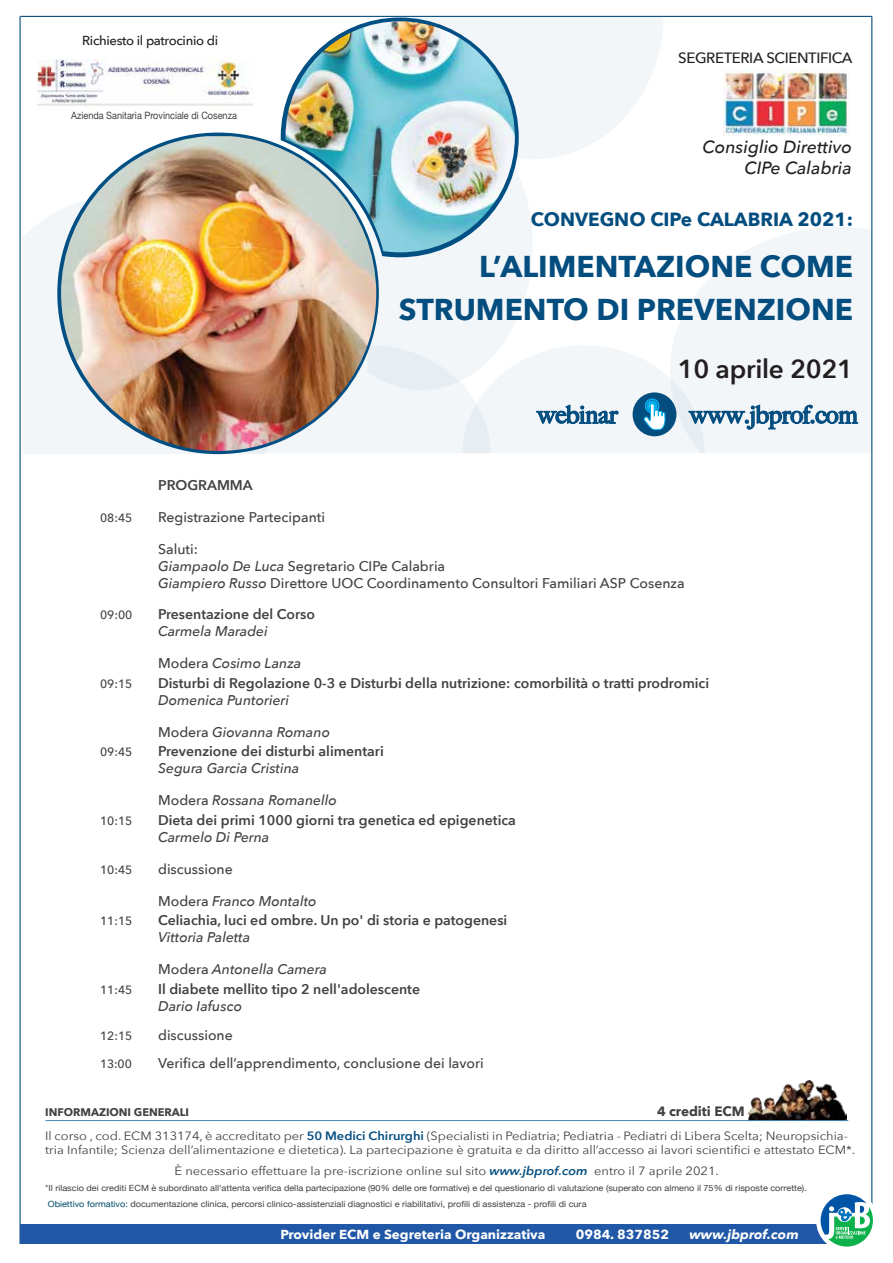
<style>
.page{position:relative;width:893px;height:1263px;background:#fff}
.page>*{position:absolute;margin:0;border:0;box-sizing:border-box;transform-origin:0 0}
.t1{font:700 30px/43px "Avenir Next";color:#044d7f;text-align:right}
.t2{font:600 26.1px "Avenir Next";letter-spacing:-.01em;color:#231f20}
.t3{font:500 24.3px "Big Caslon";color:#044d7f}
.t4{font:700 19.05px "Avenir Next";color:#044d7f}
.t5{font:italic 500 17.7px/21.1px "Avenir Next";color:#231f20;text-align:right}
.t6{font:500 14.85px "Avenir Next";letter-spacing:-.025em;color:#231f20}
.t7{font:600 14.1px "Avenir Next";color:#414042}
.t8{font:500 14.1px/16.8px "Avenir Next";color:#414042}
.t9{font:italic 500 14.1px "Avenir Next";color:#414042}
.t10{font:700 13.5px "Avenir Next";color:#414042}
.t11{font:700 13.05px "Avenir Next";color:#fff}
.t12{font:500 13.05px "Avenir Next";letter-spacing:-.025em;color:#231f20}
.t13{font:italic 700 13.05px "Avenir Next";color:#fff}
.t14{font:12px/14.4px "Avenir Next";color:#414042;scale:1.07 1}
.t15{font:500 12px "Avenir Next";color:#414042}
.t16{font:700 11.1px "Avenir Next";color:#414042}
.t17{font:10.05px "Helvetica Neue";color:#414042;scale:.91 1}
.t18{font:8.55px/16.2px "Helvetica Neue";color:#414042;scale:1.07 1}
.s1{font-style:italic}
.s2{font-style:normal}
.s3{font-weight:600;color:#044d7f}
.s4{font-weight:600;font-style:italic;color:#044d7f}
.s5{color:#004d6a}
</style>
<div class="page">
<svg style="left:379px;top:178px;width:153px;height:167px;fill:#f3f6f9"></svg>
<img style="left:748px;top:1081px;width:98px;height:39px">
<hr style="left:45px;top:1120px;width:803px;height:1px;background:#4185b6">
<hr style="left:19px;top:16px;width:2px;height:1228px;background:#044d7f">
<hr style="left:871px;top:16px;width:1px;height:1213px;background:#044d7f">
<hr style="left:20px;top:16px;width:852px;height:1px;background:#044d7f">
<div style="left:20px;top:1224px;width:813px;height:20px;background:#2057a7"></div>
<div style="left:816px;top:1190px;width:61px;height:61px;border:9px solid #fff;border-radius:50%"></div>
<svg style="left:821px;top:1194px;width:52px;height:52px"></svg>
<img style="left:38px;top:59px;width:215px;height:50px">
<div style="left:23px;top:212px;width:34px;height:242px;background:#f3f6f9"></div>
<svg style="left:673px;top:227px;width:198px;height:226px;fill:#f3f6f9"></svg>
<svg style="left:403px;top:17px;width:260px;height:142px"></svg>
<svg style="left:57px;top:133px;width:322px;height:321px;fill:#f3f6f9"></svg>
<img style="left:61px;top:136px;width:315px;height:315px;border-radius:154px">
<svg style="left:281px;top:18px;width:238px;height:239px"></svg>
<img style="left:285px;top:21px;width:230px;height:231px">
<img style="left:724px;top:69px;width:125px;height:67px">
<svg style="left:248px;top:345px;width:611px;height:108px"></svg>
<p class="t12" style="left:82px;top:30px;width:137px">Richiesto il patrocinio di</p>
<p class="t17" style="left:71px;top:109px;width:184px">Azienda Sanitaria Provinciale di Cosenza</p>
<p class="t7" style="left:158px;top:473px;width:96px">PROGRAMMA</p>
<p class="t6" style="left:678px;top:45px;width:176px">SEGRETERIA SCIENTIFICA</p>
<h3 class="t5" style="left:703px;top:136px;width:151px">Consiglio Direttivo<br>CIPe Calabria</h3>
<h3 class="t4" style="left:531px;top:203px;width:324px">CONVEGNO CIPe CALABRIA 2021:</h3>
<h1 class="t1" style="left:399px;top:245px;width:456px">L’ALIMENTAZIONE COME<br>STRUMENTO DI PREVENZIONE</h1>
<h2 class="t2" style="left:678px;top:346px;width:177px">10 aprile 2021</h2>
<h3 class="t3" style="left:538px;top:395px;width:82px">webinar</h3>
<h3 class="t3" style="left:690px;top:395px;width:169px">www.jbprof.com</h3>
<p class="t15" style="left:100px;top:508px;width:34px">08:45</p>
<p class="t8" style="left:158px;top:508px;width:168px">Registrazione Partecipanti</p>
<p class="t8" style="left:158px;top:540px;width:528px">Saluti:<br><span class="s1">Giampaolo De Luca</span> Segretario CIPe Calabria<br><span class="s1">Giampiero Russo</span> Direttore UOC Coordinamento Consultori Familiari ASP Cosenza</p>
<p class="t15" style="left:100px;top:605px;width:34px">09:00</p>
<p class="t7" style="left:158px;top:602px;width:158px">Presentazione del Corso</p>
<p class="t9" style="left:158px;top:619px;width:111px">Carmela Maradei</p>
<p class="t9" style="left:158px;top:651px;width:145px"><span class="s2">Modera</span> Cosimo Lanza</p>
<p class="t15" style="left:100px;top:673px;width:34px">09:15</p>
<p class="t7" style="left:158px;top:671px;width:553px">Disturbi di Regolazione 0-3 e Disturbi della nutrizione: comorbilità o tratti prodromici</p>
<p class="t9" style="left:158px;top:688px;width:132px">Domenica Puntorieri</p>
<p class="t9" style="left:158px;top:720px;width:173px"><span class="s2">Modera</span> Giovanna Romano</p>
<p class="t15" style="left:100px;top:742px;width:34px">09:45</p>
<p class="t7" style="left:158px;top:739px;width:227px">Prevenzione dei disturbi alimentari</p>
<p class="t9" style="left:158px;top:756px;width:143px">Segura Garcia Cristina</p>
<p class="t9" style="left:158px;top:788px;width:180px"><span class="s2">Modera</span> Rossana Romanello</p>
<p class="t15" style="left:100px;top:810px;width:34px">10:15</p>
<p class="t7" style="left:158px;top:808px;width:359px">Dieta dei primi 1000 giorni tra genetica ed epigenetica</p>
<p class="t9" style="left:158px;top:825px;width:113px">Carmelo Di Perna</p>
<p class="t15" style="left:100px;top:859px;width:34px">10:45</p>
<p class="t8" style="left:158px;top:860px;width:76px">discussione</p>
<p class="t9" style="left:158px;top:889px;width:160px"><span class="s2">Modera</span> Franco Montalto</p>
<p class="t15" style="left:100px;top:911px;width:34px">11:15</p>
<p class="t7" style="left:158px;top:908px;width:351px">Celiachia, luci ed ombre. Un po' di storia e patogenesi</p>
<p class="t9" style="left:158px;top:925px;width:94px">Vittoria Paletta</p>
<p class="t9" style="left:158px;top:957px;width:170px"><span class="s2">Modera</span> Antonella Camera</p>
<p class="t15" style="left:100px;top:979px;width:34px">11:45</p>
<p class="t7" style="left:158px;top:977px;width:263px">Il diabete mellito tipo 2 nell'adolescente</p>
<p class="t9" style="left:158px;top:994px;width:85px">Dario Iafusco</p>
<p class="t15" style="left:100px;top:1025px;width:34px">12:15</p>
<p class="t8" style="left:158px;top:1026px;width:76px">discussione</p>
<p class="t15" style="left:100px;top:1054px;width:33px">13:00</p>
<p class="t8" style="left:158px;top:1055px;width:327px">Verifica dell’apprendimento, conclusione dei lavori</p>
<p class="t16" style="left:45px;top:1103px;width:145px">INFORMAZIONI GENERALI</p>
<p class="t10" style="left:657px;top:1100px;width:89px">4 crediti ECM</p>
<p class="t14" style="left:45px;top:1128px;width:759px">Il corso , cod. ECM 313174, è accreditato per <span class="s3">50 Medici Chirurghi</span> (Specialisti in Pediatria; Pediatria - Pediatri di Libera Scelta; Neuropsichia&shy;tria Infantile; Scienza dell’alimentazione e dietetica). La partecipazione è gratuita e da diritto all’accesso ai lavori scientifici e attestato ECM*.</p>
<p class="t14" style="left:175px;top:1163px;width:510px">È necessario effettuare la pre-iscrizione online sul sito <span class="s4">www.jbprof.com</span> entro il 7 aprile 2021.</p>
<p class="t18" style="left:45px;top:1180px;width:713px">*Il rilascio dei crediti ECM è subordinato all'attenta verifica della partecipazione (90% delle ore formative) e del questionario di valutazione (superato con almeno il 75% di risposte corrette).<br><span class="s5">Obiettivo formativo:</span> documentazione clinica, percorsi clinico-assistenziali diagnostici e riabilitativi, profili di assistenza - profili di cura</p>
<p class="t11" style="left:280px;top:1223px;width:267px">Provider ECM e Segreteria Organizzativa</p>
<p class="t11" style="left:576px;top:1223px;width:95px">0984. 837852</p>
<p class="t13" style="left:689px;top:1223px;width:111px">www.jbprof.com</p>
</div>
